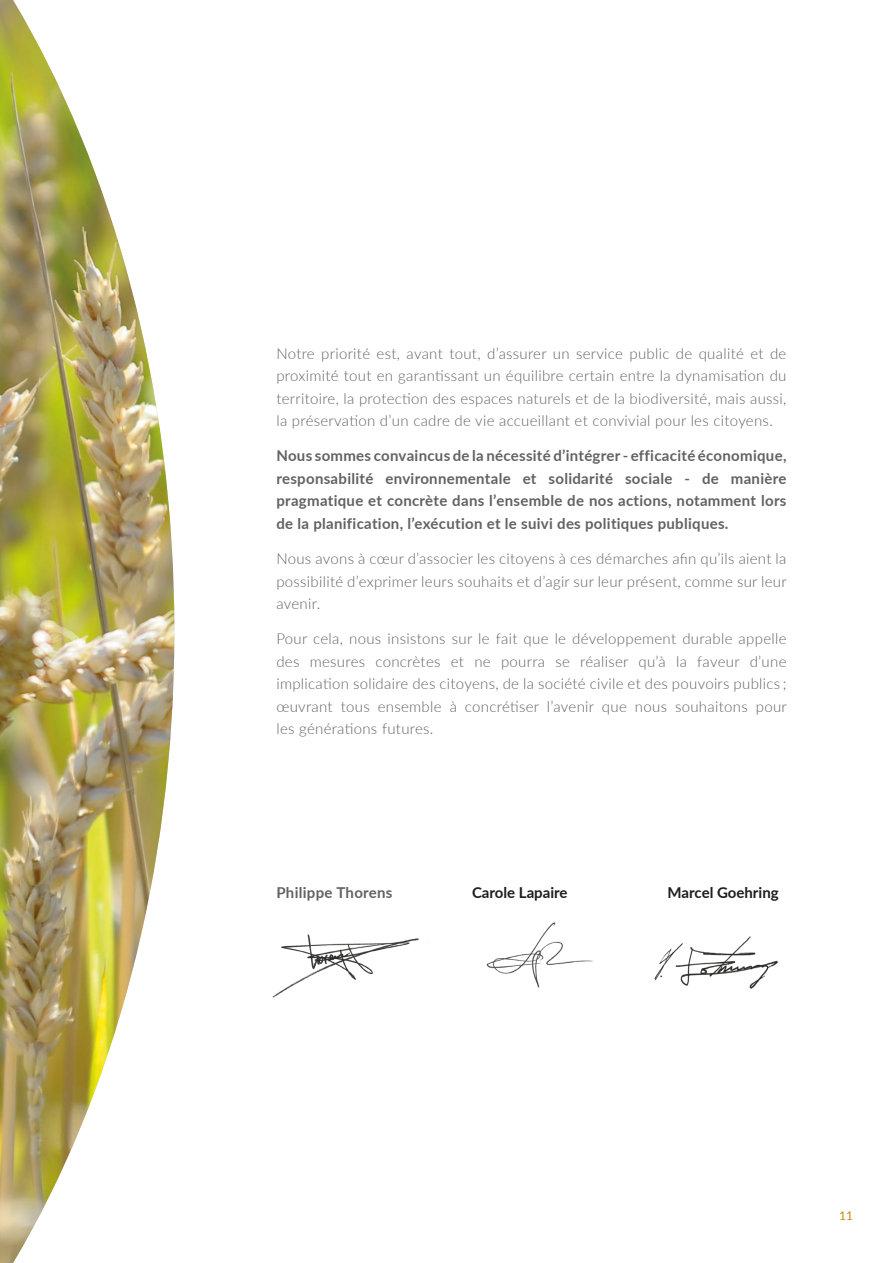
<style>
.page{position:relative;width:893px;height:1263px;background:#fff}
.page>*{position:absolute;margin:0;border:0;box-sizing:border-box;transform-origin:0 0}
.Body_text{font:300 15px/22.5px "Lato";letter-spacing:.02em;color:#626262;text-align:justify}
.Body_text-2{font:700 15px/22.5px "Lato";letter-spacing:.02em;color:#626262;text-align:justify}
.Body_text-3{font:700 15px "Lato";color:#1d1d1b}
.Citations{font:12px "Lato";color:#c88c0c}
</style>
<div class="page">
<img style="left:0;top:0;width:174px;height:1263px">
<img style="left:272px;top:934px;width:156px;height:64px">
<img style="left:486px;top:922px;width:107px;height:66px">
<img style="left:654px;top:936px;width:124px;height:53px">
<p class="Body_text" style="left:276px;top:341px;width:512px">Notre priorité est, avant tout, d’assurer un service public de qualité et de proximité tout en garantissant un équilibre certain entre la dynamisation du territoire, la protection des espaces naturels et de la biodiversité, mais aussi, la préservation d’un cadre de vie accueillant et convivial pour les citoyens.</p>
<p class="Body_text-2" style="left:276px;top:444px;width:512px">Nous sommes convaincus de la nécessité d’intégrer - efficacité économique, responsabilité environnementale et solidarité sociale - de manière pragmatique et concrète dans l’ensemble de nos actions, notamment lors de la planification, l’exécution et le suivi des politiques publiques.</p>
<p class="Body_text" style="left:276px;top:547px;width:512px">Nous avons à cœur d’associer les citoyens à ces démarches afin qu’ils aient la possibilité d’exprimer leurs souhaits et d’agir sur leur présent, comme sur leur avenir.</p>
<p class="Body_text" style="left:276px;top:627px;width:512px">Pour cela, nous insistons sur le fait que le développement durable appelle des mesures concrètes et ne pourra se réaliser qu’à la faveur d’une implication solidaire des citoyens, de la société civile et des pouvoirs publics ; œuvrant tous ensemble à concrétiser l’avenir que nous souhaitons pour les générations futures.</p>
<p class="Body_text-2" style="left:276px;top:881px;width:118px">Philippe Thorens</p>
<p class="Body_text-3" style="left:472px;top:881px;width:97px">Carole Lapaire</p>
<p class="Body_text-3" style="left:668px;top:881px;width:113px">Marcel Goehring</p>
<p class="Citations" style="left:839px;top:1206px;width:15px">11</p>
</div>
